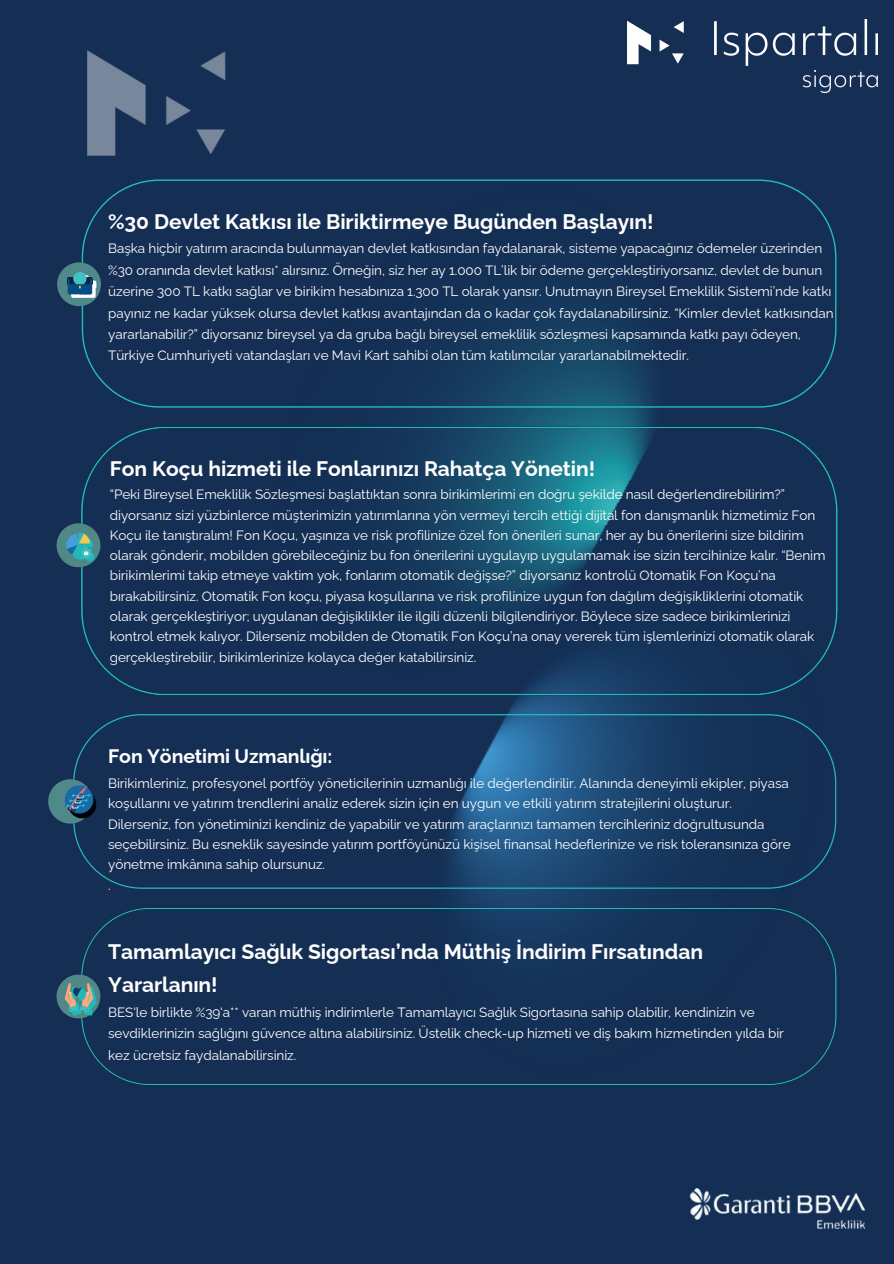
<style>
.page{position:relative;width:894px;height:1264px;background:#fff}
.page>*{position:absolute;margin:0;border:0;box-sizing:border-box;transform-origin:0 0}
.t1{font:700 21px/33.8px "Raleway";letter-spacing:-.005em;color:#fff}
.t2{font:700 19.5px "Raleway";letter-spacing:-.005em;color:#fff}
.t3{font:13.5px/20.2px "Raleway";letter-spacing:-.005em;color:#fff}
</style>
<div class="page">
<div style="left:0;top:0;width:893px;height:1263px;background:#152f54"></div>
<img style="left:275px;top:407px;width:395px;height:13px">
<img style="left:431px;top:702px;width:346px;height:198px">
<svg style="left:73px;top:714px;width:763px;height:174px"></svg>
<div style="left:48px;top:779px;width:44px;height:44px;background:#50898a;border-radius:50%"></div>
<img style="left:57px;top:778px;width:46px;height:47px">
<svg style="left:82px;top:179px;width:754px;height:228px"></svg>
<div style="left:57px;top:262px;width:44px;height:44px;background:#50898a;border-radius:50%"></div>
<svg style="left:67px;top:272px;width:29px;height:26px"></svg>
<img style="left:56px;top:420px;width:782px;height:282px">
<img style="left:56px;top:900px;width:781px;height:185px">
<img style="left:627px;top:20px;width:250px;height:73px">
<img style="left:689px;top:1188px;width:177px;height:42px">
<img style="left:88px;top:50px;width:138px;height:106px">
<h1 class="t1" style="left:108px;top:204px;width:546px">%30 Devlet Katkısı ile Biriktirmeye Bugünden Başlayın!</h1>
<h1 class="t3" style="left:108px;top:238px;width:726px;line-height:21.3px">Başka hiçbir yatırım aracında bulunmayan devlet katkısından faydalanarak, sisteme yapacağınız ödemeler üzerinden %30 oranında devlet katkısı* alırsınız. Örneğin, siz her ay 1.000 TL’lik bir ödeme gerçekleştiriyorsanız, devlet de bunun üzerine 300 TL katkı sağlar ve birikim hesabınıza 1.300 TL olarak yansır. Unutmayın Bireysel Emeklilik Sistemi’nde katkı payınız ne kadar yüksek olursa devlet katkısı avantajından da o kadar çok faydalanabilirsiniz. “Kimler devlet katkısından yararlanabilir?” diyorsanız bireysel ya da gruba bağlı bireysel emeklilik sözleşmesi kapsamında katkı payı ödeyen, Türkiye Cumhuriyeti vatandaşları ve Mavi Kart sahibi olan tüm katılımcılar yararlanabilmektedir.</h1>
<p class="t1" style="left:110px;top:451px;width:487px">Fon Koçu hizmeti ile Fonlarınızı Rahatça Yönetin!</p>
<p class="t3" style="left:110px;top:484px;width:717px">“Peki Bireysel Emeklilik Sözleşmesi başlattıktan sonra birikimlerimi en doğru şekilde nasıl değerlendirebilirim?” diyorsanız sizi yüzbinlerce müşterimizin yatırımlarına yön vermeyi tercih ettiği dijital fon danışmanlık hizmetimiz Fon Koçu ile tanıştıralım! Fon Koçu, yaşınıza ve risk profilinize özel fon önerileri sunar, her ay bu önerilerini size bildirim olarak gönderir, mobilden görebileceğiniz bu fon önerilerini uygulayıp uygulamamak ise sizin tercihinize kalır. “Benim birikimlerimi takip etmeye vaktim yok, fonlarım otomatik değişse?” diyorsanız kontrolü Otomatik Fon Koçu’na bırakabilirsiniz. Otomatik Fon koçu, piyasa koşullarına ve risk profilinize uygun fon dağılım değişikliklerini otomatik olarak gerçekleştiriyor; uygulanan değişiklikler ile ilgili düzenli bilgilendiriyor. Böylece size sadece birikimlerinizi kontrol etmek kalıyor. Dilerseniz mobilden de Otomatik Fon Koçu’na onay vererek tüm işlemlerinizi otomatik olarak gerçekleştirebilir, birikimlerinize kolayca değer katabilirsiniz.</p>
<p class="t2" style="left:108px;top:745px;width:225px">Fon Yönetimi Uzmanlığı:</p>
<p class="t3" style="left:108px;top:773px;width:683px">Birikimleriniz, profesyonel portföy yöneticilerinin uzmanlığı ile değerlendirilir. Alanında deneyimli ekipler, piyasa koşullarını ve yatırım trendlerini analiz ederek sizin için en uygun ve etkili yatırım stratejilerini oluşturur.<br>Dilerseniz, fon yönetiminizi kendiniz de yapabilir ve yatırım araçlarınızı tamamen tercihleriniz doğrultusunda seçebilirsiniz. Bu esneklik sayesinde yatırım portföyünüzü kişisel finansal hedeflerinize ve risk toleransınıza göre yönetme imkânına sahip olursunuz.<br>.</p>
<p class="t1" style="left:108px;top:934px;width:596px">Tamamlayıcı Sağlık Sigortası’nda Müthiş İndirim Fırsatından<br>Yararlanın!</p>
<p class="t3" style="left:108px;top:1001px;width:677px;line-height:21.3px">BES'le birlikte %39'a** varan müthiş indirimlerle Tamamlayıcı Sağlık Sigortasına sahip olabilir, kendinizin ve sevdiklerinizin sağlığını güvence altına alabilirsiniz. Üstelik check-up hizmeti ve diş bakım hizmetinden yılda bir kez ücretsiz faydalanabilirsiniz.</p>
</div>
